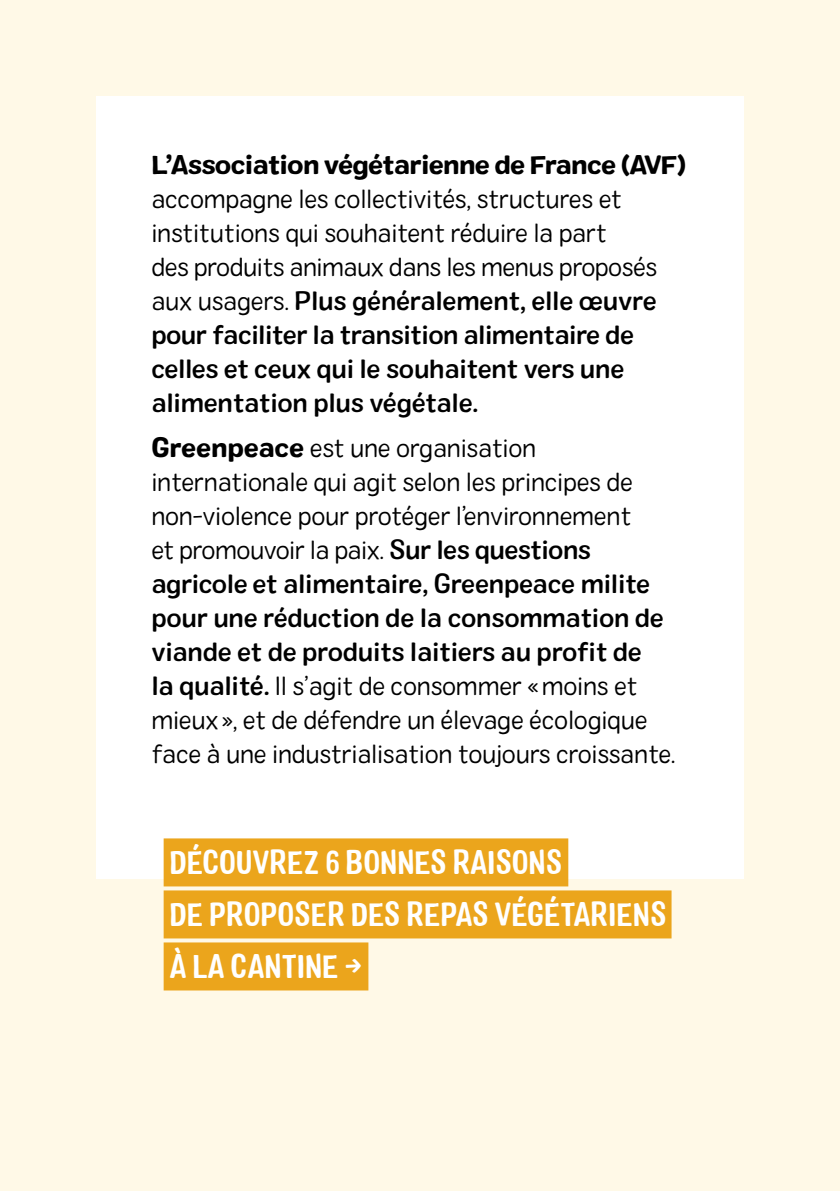
<style>
.page{position:relative;width:840px;height:1191px;background:#fff}
.page>*{position:absolute;margin:0;border:0;box-sizing:border-box;transform-origin:0 0}
.t1{font:32px/52px "Colby Nr Bld";color:#fff}
.t2{font:26px/34px "Colby St Lt";letter-spacing:-.01em;color:#000}
.t3{font:26px/34px "Colby St Med";letter-spacing:-.01em;color:#000}
.t4{font:26px "Colby St Bld";letter-spacing:-.03em;color:#000}
.s1{font-family:"Colby St Lt"}
.s2{font-family:"Colby St Bld"}
.s3{font-family:"Colby St Med"}
</style>
<div class="page">
<div style="left:0;top:0;width:839px;height:1191px;background:#fff9e7"></div>
<div style="left:96px;top:96px;width:647px;height:783px;background:#fff"></div>
<div style="left:163px;top:838px;width:405px;height:48px;background:#eba51c"></div>
<div style="left:163px;top:890px;width:508px;height:48px;background:#eba51c"></div>
<div style="left:163px;top:942px;width:205px;height:48px;background:#eba51c"></div>
<p class="t4" style="left:151px;top:147px;width:536px">L’Association végétarienne de France (AVF)</p>
<p class="t2" style="left:151px;top:181px;width:507px">accompagne les collectivités, structures et institutions qui souhaitent réduire la part<br>des produits animaux dans les menus proposés</p>
<p class="t3" style="left:151px;top:283px;width:506px"><span class="s1">aux usagers.</span> Plus généralement, elle œuvre pour faciliter la transition alimentaire de celles et ceux qui le souhaitent vers une alimentation plus végétale.</p>
<p class="t2" style="left:151px;top:431px;width:483px"><span class="s2">Greenpeace</span> est une organisation internationale qui agit selon les principes de non-violence pour protéger l’environnement et promouvoir la paix. <span class="s3">Sur les questions</span></p>
<p class="t3" style="left:151px;top:567px;width:514px">agricole et alimentaire, Greenpeace milite pour une réduction de la consommation de viande et de produits laitiers au profit de</p>
<p class="t2" style="left:151px;top:669px;width:525px"><span class="s3">la qualité.</span> Il s’agit de consommer «moins et mieux», et de défendre un élevage écologique face à une industrialisation toujours croissante.</p>
<p class="t1" style="left:169px;top:837px;width:498px">DÉCOUVREZ 6 BONNES RAISONS<br>DE PROPOSER DES REPAS VÉGÉTARIENS<br>À LA CANTINE →</p>
</div>
